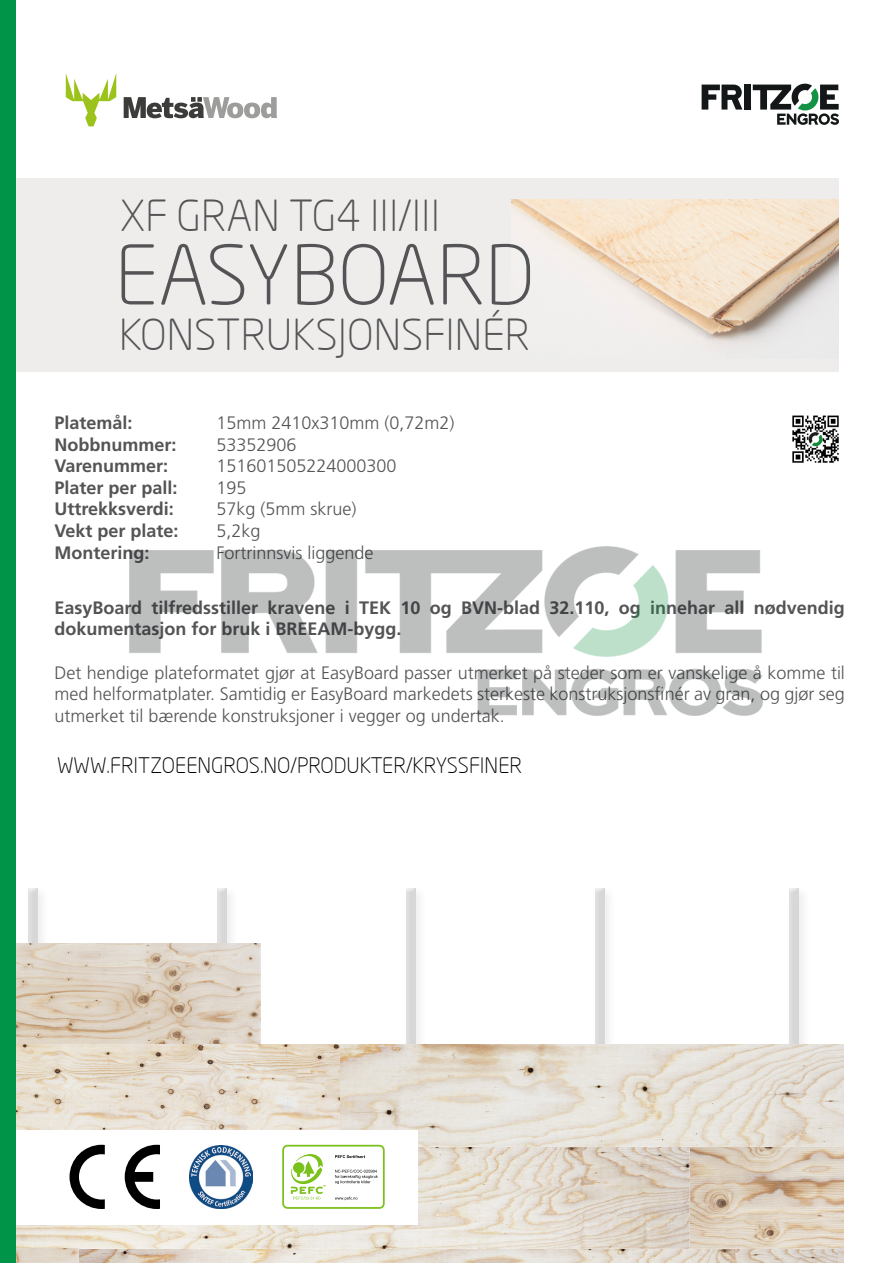
<style>
.page{position:relative;width:893px;height:1263px;background:#fff}
.page>*{position:absolute;margin:0;border:0;box-sizing:border-box;transform-origin:0 0}
.t1{font:300 81px "Neo Sans Pro";color:#545456}
.t2{font:300 42px "Neo Sans Pro";color:#545456}
.t3{font:300 21px "Neo Sans Pro";color:#000}
.introduction{font:300 18px/21.6px "Frutiger CE";color:#545456;text-align:justify}
.introduction-2{font:700 18px/21.6px "Frutiger CE";color:#545456}
</style>
<div class="page">
<div style="left:28px;top:887px;width:12px;height:376px;background:#000;opacity:.75"></div>
<div style="left:217px;top:887px;width:12px;height:376px;background:#000;opacity:.75"></div>
<div style="left:406px;top:887px;width:12px;height:376px;background:#000;opacity:.75"></div>
<div style="left:789px;top:887px;width:12px;height:376px;background:#000;opacity:.75"></div>
<div style="left:595px;top:887px;width:12px;height:376px;background:#000;opacity:.75"></div>
<div style="left:56px;top:1247px;width:786px;height:16px;background:#fff;opacity:.75"></div>
<div style="left:587px;top:1146px;width:306px;height:103px;background:#fff;opacity:.75"></div>
<div style="left:0;top:1146px;width:690px;height:103px;background:#fff;opacity:.75"></div>
<div style="left:0;top:1247px;width:80px;height:16px;background:#fff;opacity:.75"></div>
<div style="left:0;top:942px;width:261px;height:103px;background:#fff;opacity:.75"></div>
<div style="left:339px;top:1044px;width:554px;height:103px;background:#fff;opacity:.75"></div>
<div style="left:839px;top:1247px;width:54px;height:16px;background:#fff;opacity:.75"></div>
<div style="left:0;top:1044px;width:340px;height:103px;background:#fff;opacity:.75"></div>
<div style="left:744px;top:85px;width:7px;height:25px;background:#131718"></div>
<svg style="left:702px;top:85px;width:40px;height:25px"></svg>
<svg style="left:753px;top:84px;width:86px;height:41px"></svg>
<img style="left:792px;top:415px;width:47px;height:48px">
<div style="left:0;top:179px;width:839px;height:193px;background:#ecebea"></div>
<img style="left:512px;top:199px;width:327px;height:145px">
<div style="left:0;top:1130px;width:417px;height:94px;background:#fff"></div>
<div style="left:282px;top:1145px;width:103px;height:64px;border:2px solid #7bc11b;border-radius:4px"></div>
<svg style="left:335px;top:1155px;width:30px;height:3px"></svg>
<svg style="left:335px;top:1197px;width:22px;height:3px"></svg>
<svg style="left:335px;top:1170px;width:43px;height:14px"></svg>
<svg style="left:290px;top:1154px;width:36px;height:45px"></svg>
<svg style="left:70px;top:1145px;width:35px;height:64px"></svg>
<svg style="left:125px;top:1145px;width:35px;height:64px"></svg>
<img style="left:189px;top:1145px;width:64px;height:63px">
<div style="left:0;top:0;width:15px;height:1263px;background:#009448"></div>
<svg style="left:66px;top:74px;width:50px;height:52px"></svg>
<svg style="left:124px;top:97px;width:153px;height:21px"></svg>
<div style="left:845px;top:767px;width:48px;height:496px;background:#fff"></div>
<img style="left:129px;top:546px;width:633px;height:170px">
<p class="t2" style="left:120px;top:190px;width:321px">XF GRAN TG4 III/III</p>
<p class="t1" style="left:115px;top:225px;width:421px">EASYBOARD</p>
<p class="t2" style="left:119px;top:309px;width:412px">KONSTRUKSJONSFINÉR</p>
<p class="introduction-2" style="left:54px;top:412px;width:80px">Platemål:</p>
<p class="introduction" style="left:216px;top:412px;width:240px">15mm 2410x310mm (0,72m2)</p>
<p class="introduction-2" style="left:54px;top:433px;width:124px">Nobbnummer:</p>
<p class="introduction" style="left:216px;top:433px;width:82px">53352906</p>
<p class="introduction-2" style="left:54px;top:455px;width:115px">Varenummer:</p>
<p class="introduction" style="left:216px;top:455px;width:182px">151601505224000300</p>
<p class="introduction-2" style="left:54px;top:477px;width:125px">Plater per pall:</p>
<p class="introduction" style="left:216px;top:477px;width:32px">195</p>
<p class="introduction-2" style="left:54px;top:498px;width:121px">Uttrekksverdi:</p>
<p class="introduction" style="left:216px;top:498px;width:142px">57kg (5mm skrue)</p>
<p class="introduction-2" style="left:54px;top:520px;width:126px">Vekt per plate:</p>
<p class="introduction" style="left:216px;top:520px;width:46px">5,2kg</p>
<p class="introduction-2" style="left:54px;top:541px;width:97px">Montering:</p>
<p class="introduction" style="left:216px;top:541px;width:159px">Fortrinnsvis liggende</p>
<p class="introduction-2" style="left:54px;top:597px;width:792px">EasyBoard tilfredsstiller kravene i TEK 10 og BVN-blad 32.110, og innehar all nødvendig dokumentasjon for bruk i BREEAM-bygg.</p>
<p class="introduction" style="left:54px;top:661px;width:792px">Det hendige plateformatet gjør at EasyBoard passer utmerket på steder som er vanskelige å komme til med helformatplater. Samtidig er EasyBoard markedets sterkeste konstruksjonsfinér av gran, og gjør seg utmerket til bærende konstruksjoner i vegger og undertak.</p>
<p class="t3" style="left:57px;top:753px;width:467px">WWW.FRITZOEENGROS.NO/PRODUKTER/KRYSSFINER</p>
</div>
